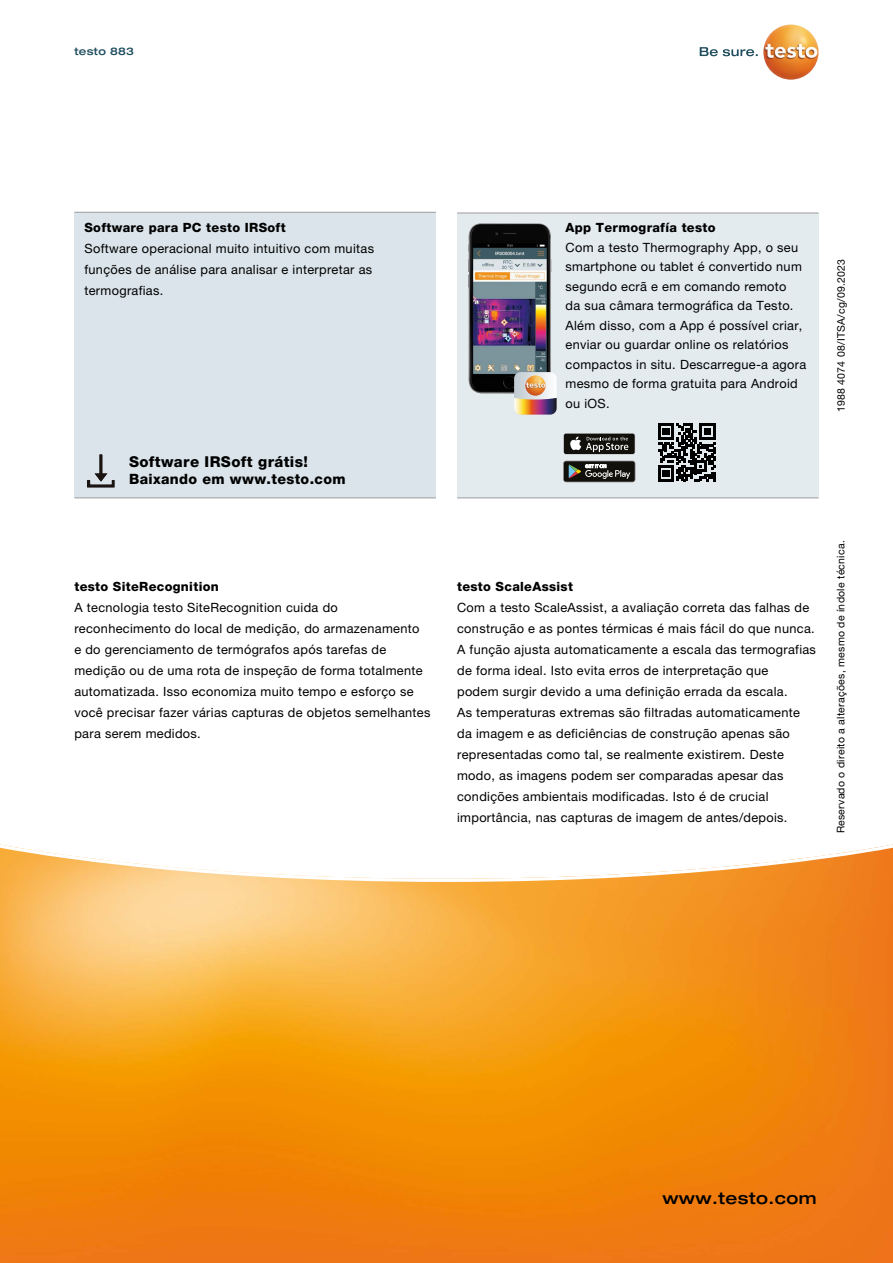
<style>
.page{position:relative;width:893px;height:1263px;background:#fff}
.page>*{position:absolute;margin:0;border:0;box-sizing:border-box;transform-origin:0 0}
.t1{font:500 expanded 16.5px "Helvetica Neue LTW1 G";letter-spacing:.025em;color:#000}
.t2{font:800 15px "Helvetica Neue LTW1 G";letter-spacing:.025em;color:#000}
.t3{font:800 14.25px "Helvetica Neue LTW1 G";letter-spacing:.025em;color:#000}
.t4{font:12.75px/21px "Helvetica Neue LTW1 G";letter-spacing:.025em;color:#000}
.t5{font:800 12.75px "Helvetica Neue LTW1 G";letter-spacing:.025em;color:#000}
.t6{font:10.5px "Helvetica Neue LTW1 G";letter-spacing:.025em;color:#000}
.t7{font:500 expanded 10.5px "Helvetica Neue LTW1 G";letter-spacing:.025em;color:#1f4d5e}
</style>
<div class="page">
<svg style="left:0;top:844px;width:893px;height:419px"></svg>
<svg style="left:700px;top:47px;width:58px;height:9px"></svg>
<img style="left:763px;top:24px;width:56px;height:56px;border-radius:28px">
<div style="left:457px;top:213px;width:362px;height:284px;background:#e3ebef"></div>
<hr style="left:457px;top:213px;width:362px;height:1px;background:#9d9d9c">
<hr style="left:457px;top:497px;width:362px;height:1px;background:#9d9d9c">
<img style="left:468px;top:223px;width:84px;height:170px">
<svg style="left:514px;top:372px;width:43px;height:43px"></svg>
<img style="left:525px;top:375px;width:21px;height:21px;border-radius:10px">
<div style="left:74px;top:213px;width:362px;height:285px;background:#dae4ea"></div>
<hr style="left:74px;top:212px;width:362px;height:1px;background:#9d9d9c">
<hr style="left:74px;top:497px;width:362px;height:1px;background:#9d9d9c">
<svg style="left:658px;top:423px;width:58px;height:58px"></svg>
<svg style="left:563px;top:461px;width:72px;height:21px"></svg>
<div style="left:563px;top:433px;width:72px;height:21px;background:#5d5c59;border-radius:3px"></div>
<div style="left:564px;top:434px;width:71px;height:20px;background:#12100b;border-radius:2px"></div>
<svg style="left:570px;top:436px;width:58px;height:16px"></svg>
<img style="left:94px;top:454px;width:18px;height:28px">
<p class="t7" style="left:74px;top:44px;width:61px">testo 883</p>
<p class="t5" style="left:84px;top:220px;width:203px">Software para PC testo IRSoft</p>
<p class="t4" style="left:84px;top:238px;width:291px">Software operacional muito intuitivo com muitas funções de análise para analisar e interpretar as termografias.</p>
<p class="t2" style="left:129px;top:452px;width:180px">Software IRSoft grátis!</p>
<p class="t3" style="left:129px;top:470px;width:218px">Baixando em www.testo.com</p>
<p class="t5" style="left:74px;top:578px;width:146px">testo SiteRecognition</p>
<p class="t4" style="left:74px;top:596px;width:358px">A tecnologia testo SiteRecognition cuida do reconhecimento do local de medição, do armazenamento<br>e do gerenciamento de termógrafos após tarefas de medição ou de uma rota de inspeção de forma totalmente automatizada. Isso economiza muito tempo e esforço se você precisar fazer várias capturas de objetos semelhantes para serem medidos.</p>
<p class="t5" style="left:566px;top:220px;width:151px">App Termografía testo</p>
<p class="t4" style="left:566px;top:237px;width:242px;line-height:19.5px">Com a testo Thermography App, o seu smartphone ou tablet é convertido num segundo ecrã e em comando remoto<br>da sua câmara termográfica da Testo.<br>Além disso, com a App é possível criar, enviar ou guardar online os relatórios compactos in situ. Descarregue-a agora mesmo de forma gratuita para Android ou iOS.</p>
<p class="t6" style="left:835px;top:412px;width:155px;rotate:-90deg">1988 4074 08/ITSA/cg/09.2023</p>
<p class="t5" style="left:457px;top:578px;width:117px">testo ScaleAssist</p>
<p class="t4" style="left:457px;top:596px;width:360px">Com a testo ScaleAssist, a avaliação correta das falhas de construção e as pontes térmicas é mais fácil do que nunca.<br>A função ajusta automaticamente a escala das termografias de forma ideal. Isto evita erros de interpretação que<br>podem surgir devido a uma definição errada da escala.<br>As temperaturas extremas são filtradas automaticamente da imagem e as deficiências de construção apenas são representadas como tal, se realmente existirem. Deste modo, as imagens podem ser comparadas apesar das condições ambientais modificadas. Isto é de crucial importância, nas capturas de imagem de antes/depois.</p>
<p class="t6" style="left:834px;top:833px;width:295px;rotate:-90deg">Reservado o direito a alterações, mesmo de índole técnica.</p>
<p class="t1" style="left:662px;top:1187px;width:156px">www.testo.com</p>
</div>
